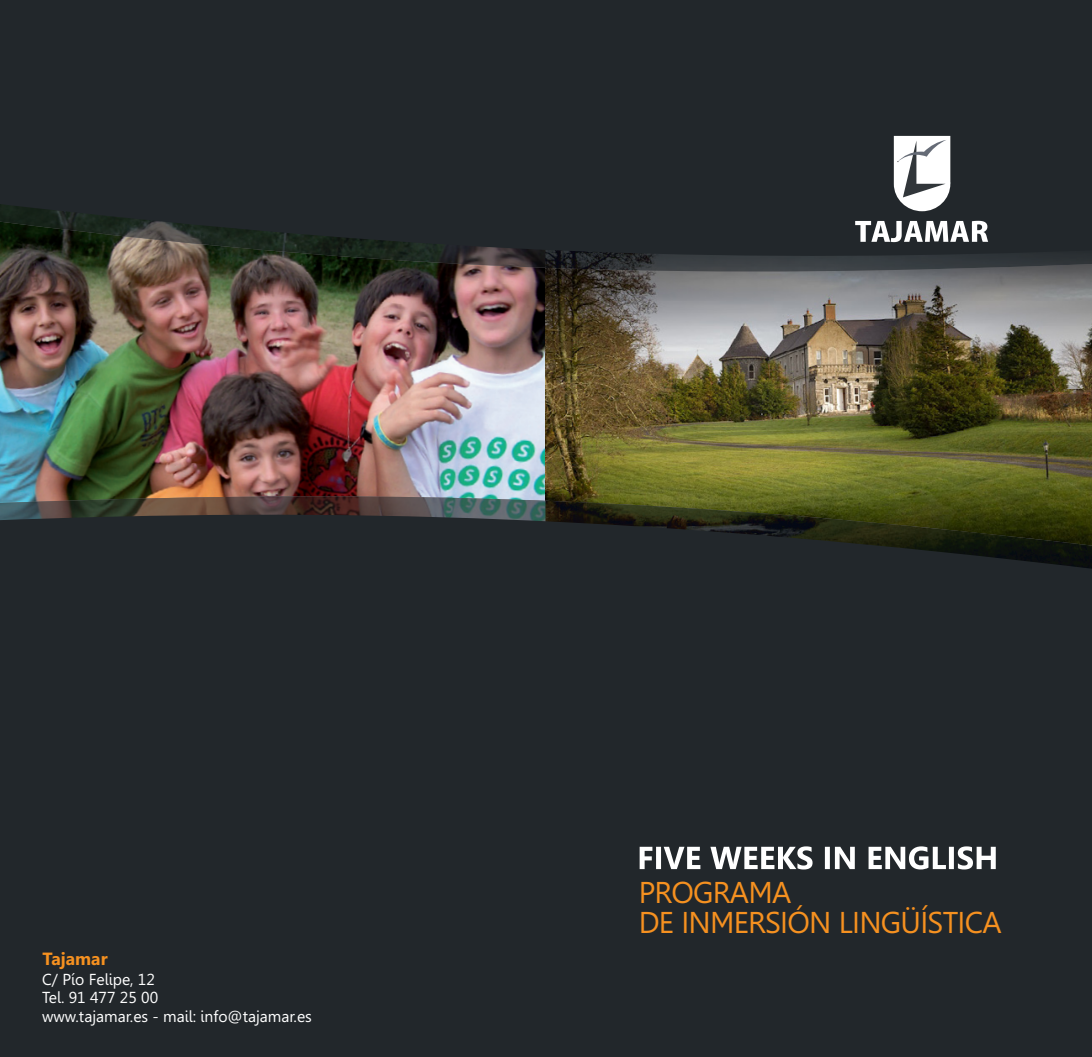
<style>
.page{position:relative;width:1092px;height:1057px;background:#fff}
.page>*{position:absolute;margin:0;border:0;box-sizing:border-box;transform-origin:0 0}
.t1{font:30.1px/29.9px "Gisha";letter-spacing:-.025em;color:#f69120}
.t2{font:700 17.68px "Gisha";color:#f69120}
.t3{font:15.92px/18.6px "Gisha";color:#fff}
</style>
<div class="page">
<img style="left:0;top:278px;width:545px;height:218px">
<img style="left:545px;top:278px;width:546px;height:218px">
<img style="left:0;top:268px;width:1091px;height:10px">
<img style="left:0;top:264px;width:545px;height:4px">
<img style="left:545px;top:264px;width:546px;height:11px">
<svg style="left:0;top:0;width:1091px;height:264px;background:#23282b"></svg>
<img style="left:0;top:496px;width:557px;height:10px">
<img style="left:545px;top:501px;width:546px;height:5px">
<div style="left:0;top:506px;width:1091px;height:551px;background:#22272b"></div>
<svg style="left:639px;top:846px;width:356px;height:23px"></svg>
<svg style="left:855px;top:221px;width:133px;height:21px"></svg>
<svg style="left:893px;top:136px;width:57px;height:75px"></svg>
<p class="t2" style="left:43px;top:948px;width:66px">Tajamar</p>
<p class="t3" style="left:42px;top:969px;width:271px">C/ Pío Felipe, 12<br>Tel. 91 477 25 00<br>www.tajamar.es - mail: info@tajamar.es</p>
<p class="t1" style="left:638px;top:877px;width:364px">PROGRAMA<br>DE INMERSIÓN LINGÜÍSTICA</p>
</div>
